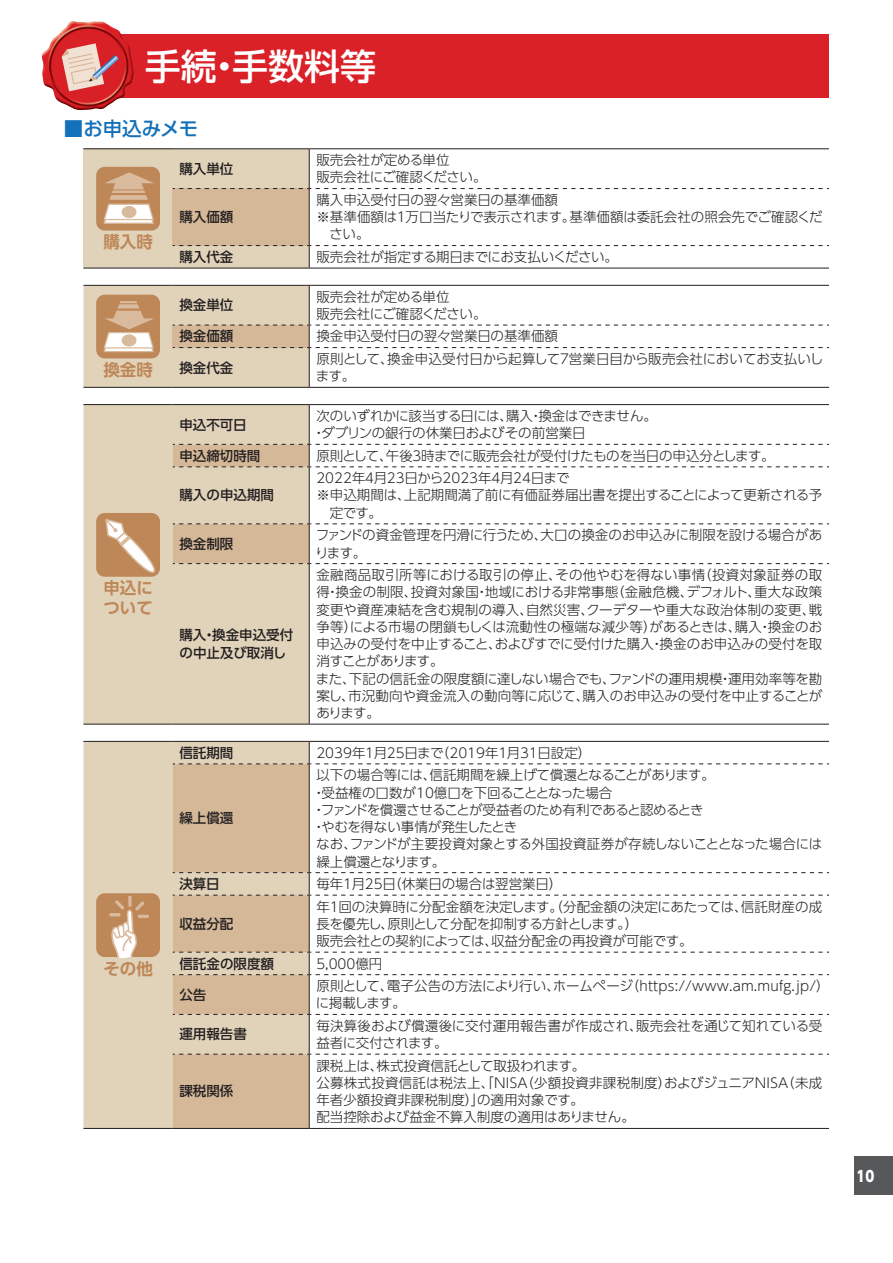
<style>
.page{position:relative;width:893px;height:1263px;background:#fff}
.page>*{position:absolute;margin:0;border:0;box-sizing:border-box;transform-origin:0 0}
.t1{font:500 36px "UD Shin Go Pro";color:#fff}
.t2{font:500 19.5px "UD Shin Go Pro";letter-spacing:-.005em;color:#1471b9}
.t3{font:700 16.5px/19.5px "UD Shin Go Pro De";color:#be8757}
.t4{font:800 15px "UD Shin Go Pro";color:#fff;scale:.9 1}
.t5{font:300 13.5px/17.2px "UD Shin Go Pro";color:#231f20}
.t6{font:300 13.5px/17.2px "UD Shin Go Pro";letter-spacing:-.02em;color:#231f20}
.t7{font:500 13.5px/17.2px "UD Shin Go Pro";color:#231f20}
.t8{font:300 13.5px "UD Shin Go Pro";letter-spacing:-.03em;color:#231f20}
.t9{font:300 13.5px "UD Shin Go Pro";letter-spacing:-.035em;color:#231f20}
.t10{font:300 13.5px "UD Shin Go Pro";letter-spacing:-.055em;color:#231f20}
</style>
<div class="page">
<div style="left:855px;top:1157px;width:38px;height:38px;background:#57585a"></div>
<div style="left:83px;top:149px;width:90px;height:119px;background:#e1d2ba"></div>
<hr style="left:83px;top:148px;width:90px;height:1px;background:#231f20">
<hr style="left:83px;top:268px;width:90px;height:1px;background:#231f20">
<hr style="left:173px;top:148px;width:136px;height:1px;background:#231f20">
<hr style="left:309px;top:148px;width:520px;height:1px;background:#231f20">
<hr style="left:173px;top:268px;width:136px;height:1px;background:#231f20">
<hr style="left:309px;top:268px;width:520px;height:1px;background:#231f20">
<svg style="left:173px;top:149px;width:656px;height:119px"></svg>
<div style="left:96px;top:167px;width:64px;height:64px;background:#be8757;border-radius:9px"></div>
<svg style="left:103px;top:172px;width:51px;height:52px"></svg>
<hr style="left:83px;top:387px;width:90px;height:1px;background:#231f20">
<hr style="left:173px;top:387px;width:136px;height:1px;background:#231f20">
<hr style="left:309px;top:387px;width:520px;height:1px;background:#231f20">
<svg style="left:83px;top:285px;width:746px;height:102px"></svg>
<div style="left:83px;top:405px;width:226px;height:319px;background:#e1d2ba"></div>
<hr style="left:83px;top:404px;width:90px;height:1px;background:#231f20">
<hr style="left:83px;top:724px;width:90px;height:1px;background:#231f20">
<hr style="left:173px;top:404px;width:136px;height:1px;background:#231f20">
<hr style="left:309px;top:404px;width:520px;height:1px;background:#231f20">
<hr style="left:309px;top:405px;width:1px;height:39px;background:#231f20">
<hr style="left:309px;top:564px;width:1px;height:160px;background:#231f20">
<hr style="left:173px;top:724px;width:136px;height:1px;background:#231f20">
<hr style="left:309px;top:724px;width:520px;height:1px;background:#231f20">
<svg style="left:173px;top:444px;width:656px;height:120px"></svg>
<div style="left:96px;top:513px;width:64px;height:64px;background:#be8757;border-radius:9px"></div>
<svg style="left:104px;top:517px;width:56px;height:63px"></svg>
<div style="left:83px;top:742px;width:90px;height:386px;background:#e1d2ba"></div>
<svg style="left:173px;top:764px;width:136px;height:364px;background:#d5ba9b"></svg>
<hr style="left:83px;top:741px;width:90px;height:1px;background:#231f20">
<hr style="left:173px;top:741px;width:136px;height:1px;background:#231f20">
<hr style="left:309px;top:741px;width:520px;height:1px;background:#231f20">
<hr style="left:309px;top:764px;width:1px;height:108px;background:#231f20">
<hr style="left:309px;top:895px;width:1px;height:57px;background:#231f20">
<hr style="left:309px;top:975px;width:1px;height:39px;background:#231f20">
<hr style="left:309px;top:1015px;width:1px;height:39px;background:#231f20">
<hr style="left:309px;top:1054px;width:1px;height:74px;background:#231f20">
<hr style="left:173px;top:1128px;width:136px;height:1px;background:#231f20">
<hr style="left:309px;top:1128px;width:520px;height:1px;background:#231f20">
<hr style="left:83px;top:1128px;width:90px;height:1px;background:#231f20">
<svg style="left:173px;top:742px;width:656px;height:22px"></svg>
<svg style="left:173px;top:872px;width:656px;height:24px"></svg>
<svg style="left:173px;top:952px;width:656px;height:23px"></svg>
<svg style="left:173px;top:1014px;width:656px;height:1px"></svg>
<svg style="left:173px;top:1054px;width:656px;height:1px"></svg>
<div style="left:96px;top:893px;width:64px;height:64px;background:#be8757;border-radius:9px"></div>
<svg style="left:128px;top:895px;width:4px;height:12px"></svg>
<svg style="left:109px;top:900px;width:40px;height:57px"></svg>
<div style="left:83px;top:34px;width:740px;height:64px;background:#da2128"></div>
<hr style="left:825px;top:34px;width:4px;height:64px;background:#da2128">
<img style="left:42px;top:21px;width:92px;height:90px">
<svg style="left:62px;top:43px;width:57px;height:48px"></svg>
<h1 class="t1" style="left:145px;top:37px;width:233px">手続・手数料等</h1>
<h2 class="t2" style="left:64px;top:112px;width:136px">■お申込みメモ</h2>
<p class="t3" style="left:103px;top:232px;width:51px">購入時</p>
<p class="t3" style="left:103px;top:359px;width:51px">換金時</p>
<p class="t3" style="left:103px;top:578px;width:51px">申込について</p>
<p class="t3" style="left:103px;top:958px;width:51px">その他</p>
<p class="t7" style="left:179px;top:160px;width:55px">購入単位</p>
<p class="t5" style="left:316px;top:151px;width:172px">販売会社が定める単位<br>販売会社にご確認ください。</p>
<p class="t7" style="left:179px;top:208px;width:55px">購入価額</p>
<p class="t5" style="left:316px;top:191px;width:243px">購入申込受付日の翌々営業日の基準価額</p>
<p class="t5" style="left:316px;top:208px;width:508px">※基準価額は１万口当たりで表示されます。基準価額は委託会社の照会先でご確認くだ</p>
<p class="t5" style="left:330px;top:225px;width:42px">さい。</p>
<p class="t7" style="left:179px;top:248px;width:55px">購入代金</p>
<p class="t6" style="left:316px;top:248px;width:303px">販売会社が指定する期日までにお支払いください。</p>
<p class="t7" style="left:179px;top:296px;width:55px">換金単位</p>
<p class="t5" style="left:316px;top:287px;width:172px">販売会社が定める単位<br>販売会社にご確認ください。</p>
<p class="t7" style="left:179px;top:327px;width:55px">換金価額</p>
<p class="t5" style="left:316px;top:327px;width:243px">換金申込受付日の翌々営業日の基準価額</p>
<p class="t7" style="left:179px;top:358px;width:55px">換金代金</p>
<p class="t5" style="left:316px;top:350px;width:509px">原則として、換金申込受付日から起算して７営業日目から販売会社においてお支払いします。</p>
<p class="t7" style="left:179px;top:415px;width:69px">申込不可日</p>
<p class="t6" style="left:312px;top:407px;width:346px;text-indent:4px">次のいずれかに該当する日には、購入・換金はできません。・ダブリンの銀行の休業日およびその前営業日</p>
<p class="t7" style="left:179px;top:447px;width:82px">申込締切時間</p>
<p class="t8" style="left:316px;top:445px;width:460px">原則として、午後３時までに販売会社が受付けたものを当日の申込分とします。</p>
<p class="t7" style="left:179px;top:486px;width:96px">購入の申込期間</p>
<p class="t6" style="left:316px;top:469px;width:255px">2022年４月23日から2023年４月24日まで</p>
<p class="t5" style="left:316px;top:486px;width:507px">※申込期間は、上記期間満了前に有価証券届出書を提出することによって更新される予</p>
<p class="t5" style="left:330px;top:503px;width:54px">定です。</p>
<p class="t7" style="left:179px;top:535px;width:55px">換金制限</p>
<p class="t5" style="left:315px;top:526px;width:509px">ファンドの資金管理を円滑に行うため、大口の換金のお申込みに制限を設ける場合があります。</p>
<p class="t7" style="left:179px;top:626px;width:115px">購入・換金申込受付の中止及び取消し</p>
<p class="t5" style="left:316px;top:566px;width:508px">金融商品取引所等における取引の停止、その他やむを得ない事情（投資対象証券の取得・換金の制限、投資対象国・地域における非常事態（金融危機、デフォルト、重大な政策変更や資産凍結を含む規制の導入、自然災害、クーデターや重大な政治体制の変更、戦争等）による市場の閉鎖もしくは流動性の極端な減少等）があるときは、購入・換金のお申込みの受付を中止すること、およびすでに受付けた購入・換金のお申込みの受付を取消すことがあります。<br>また、下記の信託金の限度額に達しない場合でも、ファンドの運用規模・運用効率等を勘案し、市況動向や資金流入の動向等に応じて、購入のお申込みの受付を中止することがあります。</p>
<p class="t7" style="left:179px;top:744px;width:55px">信託期間</p>
<p class="t5" style="left:316px;top:743px;width:276px">2039年１月25日まで（2019年１月31日設定）</p>
<p class="t7" style="left:179px;top:809px;width:55px">繰上償還</p>
<p class="t6" style="left:316px;top:766px;width:400px">以下の場合等には、信託期間を繰上げて償還となることがあります。</p>
<p class="t5" style="left:312px;top:783px;width:302px">・受益権の口数が10億口を下回ることとなった場合</p>
<p class="t9" style="left:312px;top:799px;width:393px">・ファンドを償還させることが受益者のため有利であると認めるとき</p>
<p class="t5" style="left:312px;top:818px;width:206px">・やむを得ない事情が発生したとき</p>
<p class="t5" style="left:316px;top:835px;width:508px">なお、ファンドが主要投資対象とする外国投資証券が存続しないこととなった場合には</p>
<p class="t10" style="left:316px;top:850px;width:130px">繰上償還となります。</p>
<p class="t7" style="left:179px;top:875px;width:42px">決算日</p>
<p class="t6" style="left:316px;top:875px;width:247px">毎年１月25日（休業日の場合は翌営業日）</p>
<p class="t7" style="left:179px;top:915px;width:55px">収益分配</p>
<p class="t5" style="left:316px;top:897px;width:507px">年１回の決算時に分配金額を決定します。（分配金額の決定にあたっては、信託財産の成長を優先し、原則として分配を抑制する方針とします。）<br>販売会社との契約によっては、収益分配金の再投資が可能です。</p>
<p class="t7" style="left:179px;top:954px;width:96px">信託金の限度額</p>
<p class="t5" style="left:316px;top:954px;width:68px">5,000億円</p>
<p class="t7" style="left:179px;top:985px;width:28px">公告</p>
<p class="t5" style="left:316px;top:977px;width:515px">原則として、電子公告の方法により行い、ホームページ（https://www.am.mufg.jp/）に掲載します。</p>
<p class="t7" style="left:179px;top:1025px;width:69px">運用報告書</p>
<p class="t5" style="left:316px;top:1016px;width:507px">毎決算後および償還後に交付運用報告書が作成され、販売会社を通じて知れている受益者に交付されます。</p>
<p class="t7" style="left:179px;top:1082px;width:55px">課税関係</p>
<p class="t5" style="left:316px;top:1056px;width:507px">課税上は、株式投資信託として取扱われます。<br>公募株式投資信託は税法上、「ＮＩＳＡ（少額投資非課税制度）およびジュニアＮＩＳＡ（未成年者少額投資非課税制度）」の適用対象です。<br>配当控除および益金不算入制度の適用はありません。</p>
<p class="t4" style="left:856px;top:1163px;width:21px">10</p>
</div>
